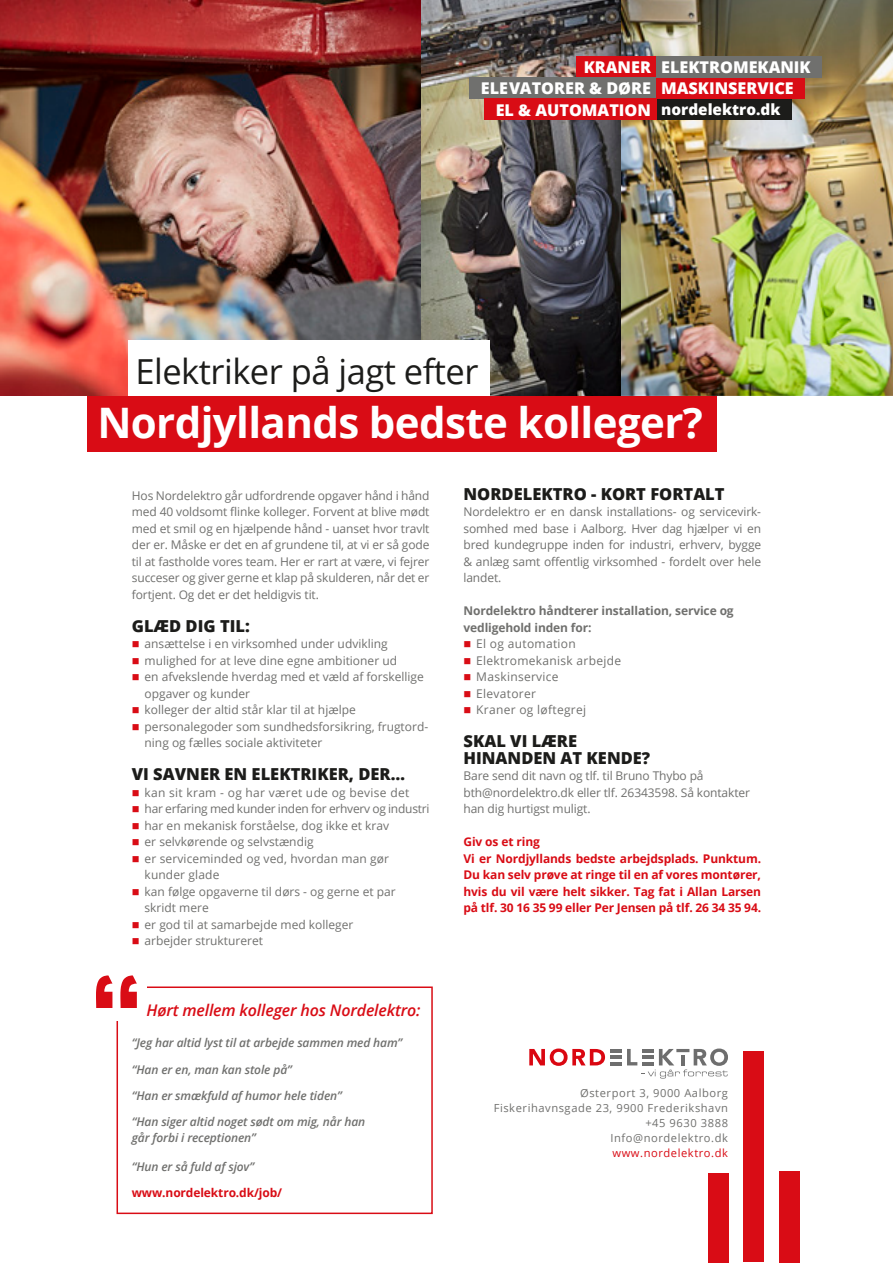
<style>
.page{position:relative;width:893px;height:1263px;background:#fff}
.page>*{position:absolute;margin:0;border:0;box-sizing:border-box;transform-origin:0 0}
.t1{font:130.2px "Oswald";color:#d90c15}
.Stor_overskrift{font:700 42px "Open Sans";letter-spacing:-.015em;color:#fff}
.Stor_overskrift-2{font:34.5px "Open Sans";letter-spacing:-.015em;color:#1c1c1a}
.t2{font:800 16.5px "Open Sans";color:#1c1c1a}
.t3{font:800 16.2px "Open Sans";color:#fff}
.t4{font:italic 600 16.05px "Open Sans";letter-spacing:-.01em;color:#d90c15}
.t5{font:800 15.3px "Open Sans";color:#fff}
.t6{font:12px/16.5px "Open Sans";color:#70706e}
.t7{font:700 12px/16.5px "Open Sans";letter-spacing:-.01em;color:#d90c15;text-align:justify}
.t8{font:italic 600 12px "Open Sans";letter-spacing:-.01em;color:#70706e}
.t9{font:12px "Open Sans";letter-spacing:.025em;color:#70706e}
.t10{font:700 12px "Open Sans";letter-spacing:-.01em;color:#70706e}
.t11{font:12px "Open Sans";letter-spacing:-.02em;color:#70706e}
.t12{font:11.1px "Open Sans";letter-spacing:.05em;color:#70706e}
.t13{font:11.1px "Open Sans";letter-spacing:.05em;color:#d90c15}
.s1{color:#d90c15}
</style>
<div class="page">
<div style="left:117px;top:986px;width:316px;height:228px;border:2px solid #d90c15"></div>
<div style="left:77px;top:975px;width:69px;height:46px;background:#fff"></div>
<svg style="left:529px;top:1048px;width:92px;height:18px"></svg>
<svg style="left:627px;top:1048px;width:101px;height:30px"></svg>
<div style="left:780px;top:1171px;width:20px;height:91px;background:#d90c15"></div>
<div style="left:744px;top:1051px;width:20px;height:211px;background:#d90c15"></div>
<div style="left:708px;top:1173px;width:20px;height:89px;background:#d90c15"></div>
<img style="left:620px;top:0;width:273px;height:396px">
<img style="left:0;top:0;width:422px;height:396px">
<img style="left:422px;top:0;width:198px;height:396px">
<div style="left:87px;top:396px;width:629px;height:56px;background:#d90c15"></div>
<div style="left:128px;top:340px;width:361px;height:56px;background:#fff"></div>
<div style="left:656px;top:99px;width:135px;height:21px;background:#1c1c1a"></div>
<div style="left:656px;top:78px;width:148px;height:21px;background:#d90c15"></div>
<div style="left:656px;top:56px;width:165px;height:22px;background:#70706e"></div>
<div style="left:577px;top:56px;width:79px;height:22px;background:#d90c15"></div>
<div style="left:469px;top:78px;width:187px;height:21px;background:#70706e"></div>
<div style="left:484px;top:99px;width:172px;height:21px;background:#d90c15"></div>
<p class="t3" style="left:584px;top:55px;width:69px">KRANER</p>
<p class="t3" style="left:661px;top:55px;width:151px">ELEKTROMEKANIK</p>
<p class="t3" style="left:481px;top:76px;width:172px">ELE V ATORER &amp; DØRE</p>
<p class="t3" style="left:496px;top:97px;width:157px">EL &amp; AUTOMATION</p>
<p class="t3" style="left:661px;top:76px;width:134px">MASKINSERVICE</p>
<p class="t5" style="left:661px;top:98px;width:121px">nordelektro.dk</p>
<p class="Stor_overskrift-2" style="left:136px;top:348px;width:344px">Elektriker på jagt efter</p>
<p class="Stor_overskrift" style="left:97px;top:393px;width:607px">Nordjyllands bedste kolleger?</p>
<p class="t6" style="left:132px;top:487px;width:299px;text-align:justify">Hos Nordelektro går udfordrende opgaver hånd i hånd med 40 voldsomt flinke kolleger. Forvent at blive mødt med et smil og en hjælpende hånd - uanset hvor travlt der er. Måske er det en af grundene til, at vi er så gode til at fastholde vores team. Her er rart at være, vi fejrer succeser og giver gerne et klap på skulderen, når det er fortjent. Og det er det heldigvis tit.</p>
<p class="t2" style="left:132px;top:613px;width:120px">GLÆD DIG TIL:</p>
<p class="t6" style="left:132px;top:635px;width:257px"><span class="s1">■</span> ansættelse i en virksomhed under udvikling</p>
<p class="t6" style="left:132px;top:652px;width:267px"><span class="s1">■</span> mulighed for at leve dine egne ambitioner ud</p>
<p class="t6" style="left:145px;top:668px;width:281px;text-indent:-13px"><span class="s1">■</span> en afvekslende hverdag med et væld af forskellige opgaver og kunder</p>
<p class="t6" style="left:132px;top:701px;width:225px"><span class="s1">■</span> kolleger der altid står klar til at hjælpe</p>
<p class="t6" style="left:145px;top:718px;width:285px;text-indent:-13px"><span class="s1">■</span> personalegoder som sundhedsforsikring, frugtord&shy;ning og fælles sociale aktiviteter</p>
<p class="t2" style="left:132px;top:761px;width:275px">VI SAVNER EN ELEKTRIKER, DER…</p>
<p class="t9" style="left:132px;top:784px;width:279px"><span class="s1">■</span> kan sit kram - og har været ude og bevise det</p>
<p class="t11" style="left:132px;top:800px;width:299px"><span class="s1">■</span> har erfaring med kunder inden for erhverv og industri</p>
<p class="t6" style="left:132px;top:817px;width:259px"><span class="s1">■</span> har en mekanisk forståelse, dog ikke et krav</p>
<p class="t6" style="left:132px;top:833px;width:183px"><span class="s1">■</span> er selvkørende og selvstændig</p>
<p class="t6" style="left:132px;top:850px;width:259px"><span class="s1">■</span> er serviceminded og ved, hvordan man gør</p>
<p class="t6" style="left:145px;top:866px;width:76px">kunder glade</p>
<p class="t6" style="left:145px;top:883px;width:253px;text-indent:-13px"><span class="s1">■</span> kan følge opgaverne til dørs - og gerne et par skridt mere</p>
<p class="t6" style="left:132px;top:916px;width:223px"><span class="s1">■</span> er god til at samarbejde med kolleger</p>
<p class="t6" style="left:132px;top:932px;width:133px"><span class="s1">■</span> arbejder struktureret</p>
<p class="t1" style="left:88px;top:935px;width:58px">“</p>
<p class="t4" style="left:146px;top:999px;width:276px">Hørt mellem kolleger hos Nordelektro:</p>
<p class="t8" style="left:132px;top:1035px;width:272px">“Jeg har altid lyst til at arbejde sammen med ham”</p>
<p class="t8" style="left:132px;top:1062px;width:162px">“Han er en, man kan stole på”</p>
<p class="t8" style="left:132px;top:1087px;width:212px">“Han er smækfuld af humor hele tiden”</p>
<p class="t8" style="left:132px;top:1113px;width:235px">“Han siger altid noget sødt om mig, når han</p>
<p class="t8" style="left:132px;top:1129px;width:126px">går forbi i receptionen”</p>
<p class="t8" style="left:132px;top:1158px;width:124px">“Hun er så fuld af sjov”</p>
<p class="t7" style="left:132px;top:1184px;width:152px">www.nordelektro.dk/job/</p>
<p class="t2" style="left:463px;top:481px;width:263px">NORDELEKTRO - KORT FORTALT</p>
<p class="t6" style="left:463px;top:503px;width:299px;text-align:justify">Nordelektro er en dansk installations- og servicevirk&shy;somhed med base i Aalborg. Hver dag hjælper vi en bred kundegruppe inden for industri, erhverv, bygge &amp; anlæg samt offentlig virksomhed - fordelt over hele landet.</p>
<p class="t10" style="left:463px;top:602px;width:272px">Nordelektro håndterer installation, service og</p>
<p class="t10" style="left:463px;top:619px;width:130px">vedligehold inden for:</p>
<p class="t9" style="left:463px;top:635px;width:114px"><span class="s1">■</span> El og automation</p>
<p class="t9" style="left:463px;top:652px;width:159px"><span class="s1">■</span> Elektromekanisk arbejde</p>
<p class="t9" style="left:463px;top:668px;width:97px"><span class="s1">■</span> Maskinservice</p>
<p class="t9" style="left:463px;top:685px;width:74px"><span class="s1">■</span> Elevatorer</p>
<p class="t9" style="left:463px;top:701px;width:124px"><span class="s1">■</span> Kraner og løftegrej</p>
<p class="t2" style="left:463px;top:728px;width:115px">SKAL VI LÆRE</p>
<p class="t2" style="left:463px;top:745px;width:188px">HINANDEN AT KENDE?</p>
<p class="t6" style="left:463px;top:767px;width:242px">Bare send dit navn og tlf. til Bruno Thybo på</p>
<p class="t6" style="left:463px;top:784px;width:288px">bth@nordelektro.dk eller tlf. 26343598. Så kontakter han dig hurtigst muligt.</p>
<p class="t7" style="left:463px;top:833px;width:78px">Giv os et ring</p>
<p class="t7" style="left:463px;top:850px;width:299px">Vi er Nordjyllands bedste arbejdsplads. Punktum.<br>Du kan selv prøve at ringe til en af vores montører, hvis du vil være helt sikker. Tag fat i Allan Larsen på tlf. 30 16 35 99 eller Per Jensen på tlf. 26 34 35 94.</p>
<p class="t12" style="left:580px;top:1085px;width:149px">Østerport 3, 9000 Aalborg</p>
<p class="t12" style="left:494px;top:1100px;width:236px">Fiskerihavnsgade 23, 9900 Frederikshavn</p>
<p class="t12" style="left:645px;top:1115px;width:84px">+45 9630 3888</p>
<p class="t12" style="left:610px;top:1130px;width:119px">Info@nordelektro.dk</p>
<p class="t13" style="left:612px;top:1145px;width:117px">www.nordelektro.dk</p>
</div>
